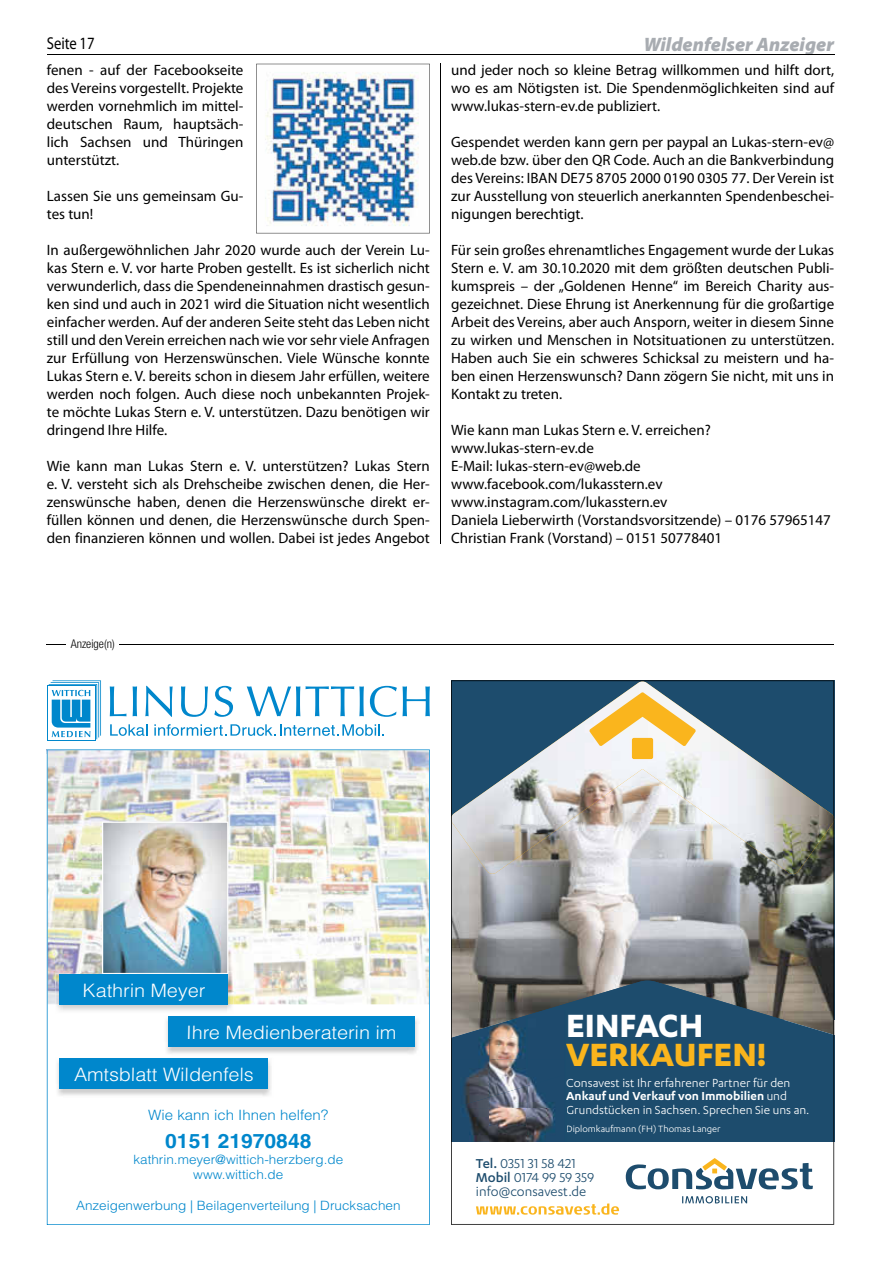
<style>
.page{position:relative;width:881px;height:1263px;background:#fff}
.page>*{position:absolute;margin:0;border:0;box-sizing:border-box;transform-origin:0 0}
.t1{font:700 37.35px "Karbon";color:#fab51d}
.t2{font:700 37.35px "Karbon";color:#fff}
.t3{font:700 19.95px "Helvetica LT";color:#0087cc;scale:1.05 1}
.t4{font:italic 900 19.5px "Myriad Pro";color:#a8acb1}
.t5{font:300 18.45px "Helvetica LT";color:#fff;scale:1.06 1}
.t6{font:17.25px "Myriad Pro";letter-spacing:-.005em;color:#000;scale:.85 1}
.t7{font:15px/18px "Myriad Pro";color:#000;text-align:justify}
.t8{font:15px/14.2px "Karbon";color:#1d4c6d}
.t9{font:300 14.25px "Helvetica LT";color:#0087cc;scale:1.05 1}
.t10{font:13.5px/13.5px "Karbon";color:#fff}
.t11{font:300 12.75px/15.3px "Helvetica LT";color:#0087cc;text-align:center;scale:1.05 1}
.t12{font:300 condensed 12px "Helvetica Neue LT";color:#000}
.t13{font:10.5px "Karbon";color:#fff}
.s1{font-weight:600}
.s2{font-weight:500}
</style>
<div class="page">
<hr style="left:47px;top:54px;width:787px;height:1px;background:#000">
<hr style="left:440px;top:64px;width:1px;height:480px;background:#000">
<img style="left:256px;top:64px;width:173px;height:169px">
<hr style="left:46px;top:644px;width:787px;height:1px;background:#000">
<div style="left:66px;top:640px;width:53px;height:6px;background:#fff"></div>
<img style="left:451px;top:680px;width:382px;height:545px">
<svg style="left:110px;top:686px;width:27px;height:30px"></svg>
<svg style="left:145px;top:686px;width:27px;height:31px"></svg>
<svg style="left:181px;top:686px;width:27px;height:31px"></svg>
<svg style="left:214px;top:686px;width:19px;height:31px"></svg>
<svg style="left:247px;top:686px;width:117px;height:30px"></svg>
<svg style="left:370px;top:686px;width:59px;height:31px"></svg>
<div style="left:47px;top:686px;width:48px;height:55px;background:#0087cc"></div>
<div style="left:48px;top:687px;width:46px;height:53px;background:#fff"></div>
<svg style="left:49px;top:680px;width:52px;height:59px"></svg>
<svg style="left:110px;top:724px;width:37px;height:12px"></svg>
<svg style="left:154px;top:724px;width:230px;height:12px"></svg>
<img style="left:47px;top:749px;width:382px;height:476px">
<img style="left:102px;top:822px;width:126px;height:151px">
<img style="left:163px;top:1016px;width:257px;height:40px">
<div style="left:168px;top:1016px;width:246px;height:31px;background:#0087cc"></div>
<img style="left:55px;top:1058px;width:218px;height:40px">
<div style="left:60px;top:1058px;width:208px;height:31px;background:#0087cc"></div>
<img style="left:55px;top:973px;width:179px;height:40px">
<div style="left:60px;top:974px;width:168px;height:31px;background:#0087cc"></div>
<p class="t6" style="left:47px;top:33px;width:58px">Seite 17</p>
<h3 class="t4" style="left:643px;top:31px;width:192px">Wildenfelser Anzeiger</h3>
<p class="t7" style="left:47px;top:61px;width:198px">fenen - auf der Facebookseite des Vereins vorgestellt. Projekte werden vornehmlich im mittel&shy;deutschen Raum, hauptsäch&shy;lich Sachsen und Thüringen unterstützt.</p>
<p class="t7" style="left:47px;top:187px;width:198px">Lassen Sie uns gemeinsam Gu&shy;tes tun!</p>
<p class="t7" style="left:47px;top:241px;width:384px">In außergewöhnlichen Jahr 2020 wurde auch der Verein Lu&shy;kas Stern e. V. vor harte Proben gestellt. Es ist sicherlich nicht verwunderlich, dass die Spendeneinnahmen drastisch gesun&shy;ken sind und auch in 2021 wird die Situation nicht wesentlich einfacher werden. Auf der anderen Seite steht das Leben nicht still und den Verein erreichen nach wie vor sehr viele Anfragen zur Erfüllung von Herzenswünschen. Viele Wünsche konnte Lukas Stern e. V. bereits schon in diesem Jahr erfüllen, weitere werden noch folgen. Auch diese noch unbekannten Projek&shy;te möchte Lukas Stern e. V. unterstützen. Dazu benötigen wir dringend Ihre Hilfe.</p>
<p class="t7" style="left:47px;top:457px;width:384px">Wie kann man Lukas Stern e. V. unterstützen? Lukas Stern e. V. versteht sich als Drehscheibe zwischen denen, die Her&shy;zenswünsche haben, denen die Herzenswünsche direkt er&shy;füllen können und denen, die Herzenswünsche durch Spen&shy;den finanzieren können und wollen. Dabei ist jedes Angebot</p>
<p class="t7" style="left:451px;top:61px;width:384px">und jeder noch so kleine Betrag willkommen und hilft dort, wo es am Nötigsten ist. Die Spendenmöglichkeiten sind auf www.lukas-stern-ev.de publiziert.</p>
<p class="t7" style="left:451px;top:133px;width:384px">Gespendet werden kann gern per paypal an Lukas-stern-ev@ web.de bzw. über den QR Code. Auch an die Bankverbindung des Vereins: IBAN DE75 8705 2000 0190 0305 77. Der Verein ist zur Ausstellung von steuerlich anerkannten Spendenbeschei&shy;nigungen berechtigt.</p>
<p class="t7" style="left:451px;top:241px;width:384px">Für sein großes ehrenamtliches Engagement wurde der Lukas Stern e. V. am 30.10.2020 mit dem größten deutschen Publi&shy;kumspreis – der „Goldenen Henne“ im Bereich Charity aus&shy;gezeichnet. Diese Ehrung ist Anerkennung für die großartige Arbeit des Vereins, aber auch Ansporn, weiter in diesem Sinne zu wirken und Menschen in Notsituationen zu unterstützen.<br>Haben auch Sie ein schweres Schicksal zu meistern und ha&shy;ben einen Herzenswunsch? Dann zögern Sie nicht, mit uns in Kontakt zu treten.</p>
<p class="t7" style="left:451px;top:421px;width:381px;text-align:left">Wie kann man Lukas Stern e. V. erreichen? www.lukas-stern-ev.de<br>E-Mail: lukas-stern-ev@web.de www.facebook.com/lukasstern.ev www.instagram.com/lukasstern.ev<br>Daniela Lieberwirth (Vorstandsvorsitzende) – 0176 57965147<br>Christian Frank (Vorstand) – 0151 50778401</p>
<p class="t12" style="left:71px;top:637px;width:45px">Anzeige(n)</p>
<p class="t5" style="left:82px;top:979px;width:118px">Kathrin Meyer</p>
<p class="t5" style="left:186px;top:1021px;width:200px">Ihre Medienberaterin im</p>
<p class="t5" style="left:74px;top:1063px;width:171px">Amtsblatt Wildenfels</p>
<p class="t9" style="left:148px;top:1106px;width:173px">Wie kann ich Ihnen helfen?</p>
<h2 class="t3" style="left:165px;top:1129px;width:140px">0151 21970848</h2>
<p class="t11" style="left:133px;top:1151px;width:201px">kathrin.meyer@wittich-herzberg.de www.wittich.de</p>
<p class="t11" style="left:76px;top:1197px;width:310px">Anzeigenwerbung | Beilagenverteilung | Drucksachen</p>
<h1 class="t2" style="left:566px;top:1004px;width:139px">EINFACH</h1>
<h1 class="t1" style="left:566px;top:1033px;width:202px">VERKAUFEN!</h1>
<p class="t10" style="left:566px;top:1075px;width:245px">Consavest ist Ihr erfahrener Partner für den<br><span class="s1">Ankauf und Verkauf von Immobilien</span> und<br>Grundstücken in Sachsen. Sprechen Sie uns an.</p>
<p class="t13" style="left:566px;top:1123px;width:156px">Diplomkaufmann (FH) Thomas Langer</p>
<p class="t8" style="left:476px;top:1156px;width:120px"><span class="s2">Tel.</span> 0351 31 58 421<br><span class="s2">Mobil</span> 0174 99 59 359 info@consavest.de</p>
</div>
